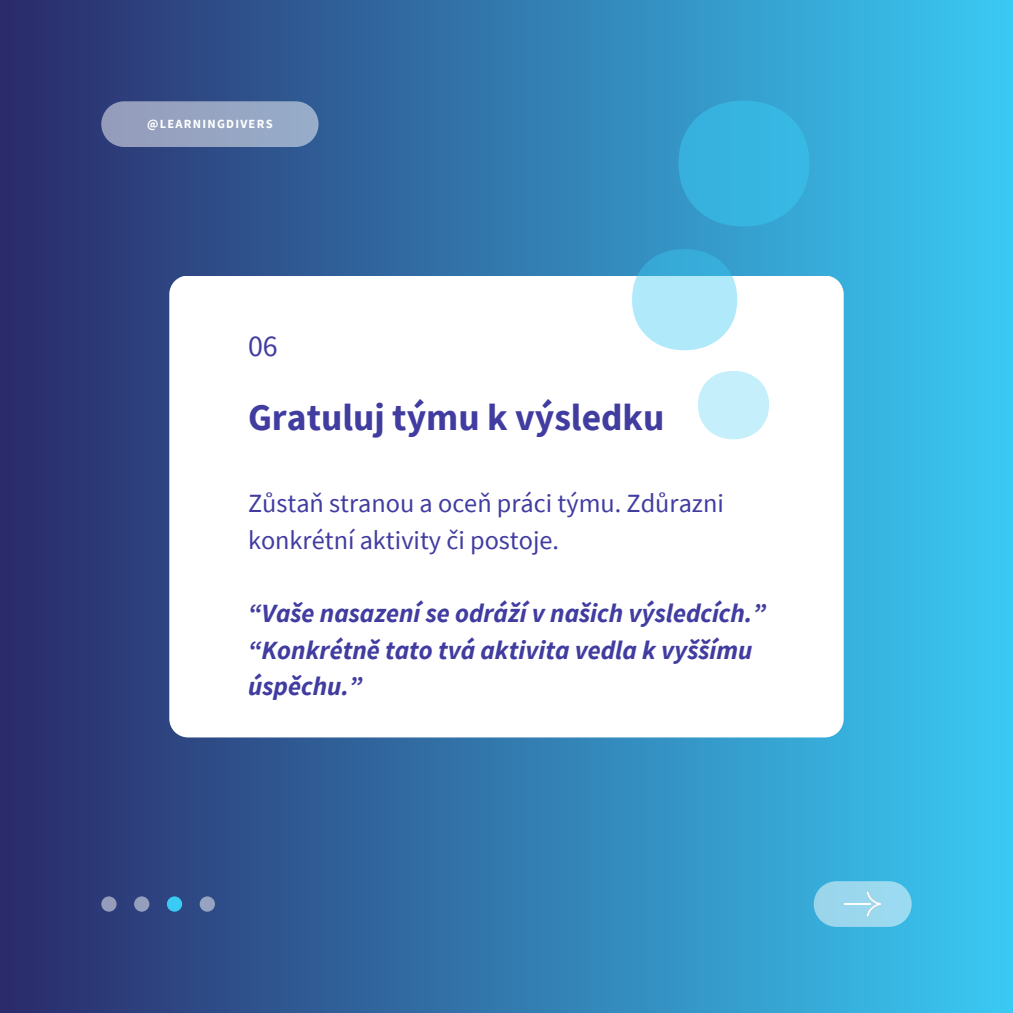
<style>
.page{position:relative;width:1013px;height:1013px;background:#fff}
.page>*{position:absolute;margin:0;border:0;box-sizing:border-box;transform-origin:0 0}
.t1{font:700 37.5px "Source Sans Pro";color:#413ca0}
.t2{font:30px "Source Sans Pro";color:#413ca0}
.t3{font:italic 700 26.25px/36.5px "Source Sans Pro";color:#413ca0}
.t4{font:26.25px/36.5px "Source Sans Pro";color:#413ca0}
.t5{font:700 12.5px "Source Sans Pro";letter-spacing:.1em;color:#fff}
</style>
<div class="page">
<div style="left:0;top:0;width:1012px;height:1012px;background:linear-gradient(to right,#2b2a6a,#3acaf3)"></div>
<svg style="left:169px;top:275px;width:674px;height:462px"></svg>
<svg style="left:101px;top:896px;width:16px;height:15px"></svg>
<div style="left:134px;top:896px;width:15px;height:15px;background:#959fbd;border-radius:50%"></div>
<div style="left:167px;top:896px;width:15px;height:15px;background:#3acbf4;border-radius:50%"></div>
<div style="left:200px;top:896px;width:15px;height:15px;background:#96a4c2;border-radius:50%"></div>
<svg style="left:813px;top:881px;width:98px;height:45px;background:#93d4ec"></svg>
<svg style="left:678px;top:101px;width:131px;height:125px;background:#36b0dd"></svg>
<svg style="left:632px;top:249px;width:105px;height:101px;background:#97d9ef"></svg>
<svg style="left:698px;top:371px;width:71px;height:68px"></svg>
<svg style="left:101px;top:101px;width:217px;height:46px;background:#909fbe"></svg>
<h3 class="t5" style="left:147px;top:115px;width:127px">@LEARNINGDIVERS</h3>
<p class="t2" style="left:248px;top:326px;width:31px">06</p>
<h1 class="t1" style="left:248px;top:393px;width:418px">Gratuluj týmu k výsledku</h1>
<p class="t4" style="left:248px;top:484px;width:477px">Zůstaň stranou a oceň práci týmu. Zdůrazni konkrétní aktivity či postoje.</p>
<p class="t3" style="left:248px;top:594px;width:519px">“Vaše nasazení se odráží v našich výsledcích.” “Konkrétně tato tvá aktivita vedla k vyššímu úspěchu.”</p>
</div>
